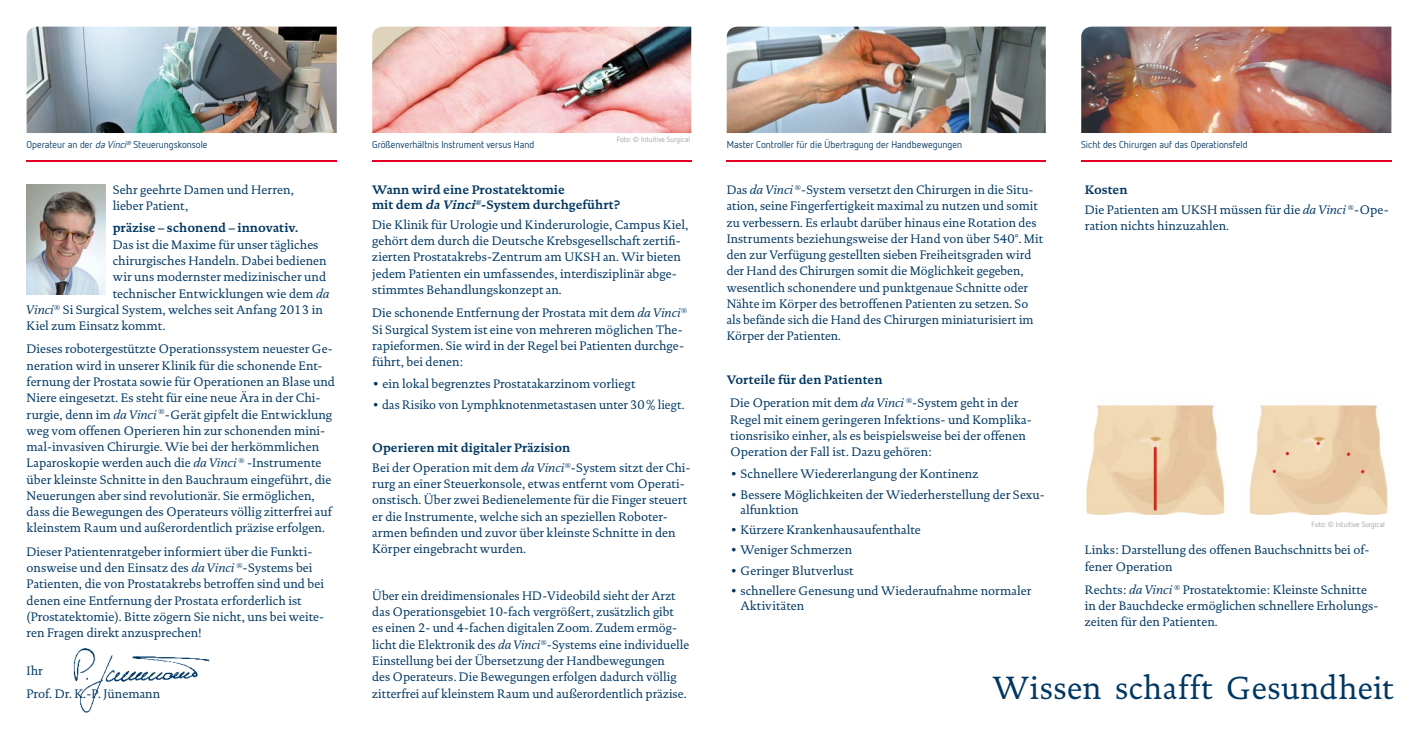
<style>
.page{position:relative;width:1418px;height:745px;background:#fff}
.page>*{position:absolute;margin:0;border:0;box-sizing:border-box;transform-origin:0 0}
.t1{font:32.62px "DTL Documenta TOT";letter-spacing:.015em;color:#003762}
.t2{font:12.5px/16.2px "DTL Documenta TOT";color:#003762}
.t3{font:700 12.5px/15px "DTL Documenta TOT";color:#003762}
.t4{font:10px "Netto OT";color:#003762}
.t5{font:7.5px "Netto OT";color:#9c9e9f}
.s1{font-style:italic}
.s2{font-weight:700}
</style>
<div class="page">
<img style="left:73px;top:648px;width:137px;height:65px">
<img style="left:372px;top:27px;width:319px;height:106px">
<img style="left:726px;top:27px;width:319px;height:106px">
<hr style="left:27px;top:159px;width:310px;height:2px;background:#e20026">
<hr style="left:372px;top:159px;width:319px;height:2px;background:#e20026">
<hr style="left:726px;top:159px;width:319px;height:2px;background:#e20026">
<hr style="left:1081px;top:159px;width:310px;height:2px;background:#e20026">
<img style="left:27px;top:27px;width:310px;height:106px">
<img style="left:27px;top:184px;width:79px;height:110px">
<img style="left:1086px;top:405px;width:302px;height:109px">
<img style="left:1081px;top:27px;width:310px;height:106px">
<p class="t5" style="left:617px;top:135px;width:75px">Foto: © Intuitive Surgical</p>
<p class="t4" style="left:27px;top:138px;width:104px">Operateur an der <span class="s1">daVinci</span></p>
<p class="t4" style="left:372px;top:138px;width:164px">Größenverhältnis Instrument versus Hand</p>
<p class="t4" style="left:726px;top:138px;width:237px">Master Controller für die Übertragung der Handbewegungen</p>
<p class="t4" style="left:1081px;top:138px;width:168px">Sicht des Chirurgen auf das Operationsfeld</p>
<p class="t4" style="left:126px;top:138px;width:83px"><sup>®</sup> Steuerungskonsole</p>
<p class="t2" style="left:113px;top:181px;width:183px">Sehr geehrte Damen und Herren, lieber Patient,</p>
<p class="t3" style="left:113px;top:220px;width:187px">präzise – schonend – innovativ.</p>
<p class="t2" style="left:113px;top:236px;width:207px">Das ist die Maxime für unser tägliches</p>
<p class="t2" style="left:113px;top:252px;width:215px">chirurgisches Handeln. Dabei bedienen</p>
<p class="t2" style="left:113px;top:268px;width:215px">wir uns modernster medizinischer und</p>
<p class="t2" style="left:113px;top:285px;width:218px">technischer Entwicklungen wie dem <span class="s1">da</span></p>
<p class="t2" style="left:27px;top:301px;width:298px"><span class="s1">Vinci</span><sup>®</sup> Si Surgical System, welches seit Anfang 2013 in</p>
<p class="t2" style="left:27px;top:317px;width:140px">Kiel zum Einsatz kommt.</p>
<p class="t2" style="left:27px;top:341px;width:310px">Dieses robotergestützte Operationssystem neuester Ge&shy;neration wird in unserer Klinik für die schonende Ent&shy;fernung der Prostata sowie für Operationen an Blase und Niere eingesetzt. Es steht für eine neue Ära in der Chi&shy;rurgie, denn im <span class="s1">da Vinci</span> <sup>®</sup>-Gerät gipfelt die Entwicklung weg vom offenen Operieren hin zur schonenden mini&shy;mal-invasiven Chirurgie. Wie bei der herkömmlichen Laparoskopie werden auch die <span class="s1">da Vinci</span> <sup>®</sup> -Instrumente über kleinste Schnitte in den Bauchraum eingeführt, die Neuerungen aber sind revolutionär. Sie ermöglichen, dass die Bewegungen des Operateurs völlig zitterfrei auf kleinstem Raum und außerordentlich präzise erfolgen.</p>
<p class="t2" style="left:27px;top:543px;width:299px">Dieser Patientenratgeber informiert über die Funkti&shy;onsweise und den Einsatz des <span class="s1">da Vinci</span> <sup>®</sup>-Systems bei Patienten, die von Prostatakrebs betroffen sind und bei denen eine Entfernung der Prostata erforderlich ist (Prostatektomie). Bitte zögern Sie nicht, uns bei weite&shy;ren Fragen direkt anzusprechen!</p>
<p class="t2" style="left:27px;top:658px;width:135px;line-height:23.4px">Ihr<br>Prof. Dr. K.-P. Jünemann</p>
<p class="t3" style="left:372px;top:182px;width:249px">Wann wird eine Prostatektomie<br>mit dem <span class="s1">daVinci</span><sup>®</sup>-System durchgeführt?</p>
<p class="t2" style="left:372px;top:216px;width:318px">Die Klinik für Urologie und Kinderurologie, Campus Kiel, gehört dem durch die Deutsche Krebsgesellschaft zertifi&shy;zierten Prostatakrebs-Zentrum am UKSH an. Wir bieten jedem Patienten ein umfassendes, interdisziplinär abge&shy;stimmtes Behandlungskonzept an.</p>
<p class="t2" style="left:372px;top:305px;width:316px">Die schonende Entfernung der Prostata mit dem <span class="s1">da Vinci</span><sup>® </sup>Si Surgical System ist eine von mehreren möglichen The&shy;rapieformen. Sie wird in der Regel bei Patienten durchge&shy;führt, bei denen:</p>
<p class="t2" style="left:372px;top:375px;width:265px">• ein lokal begrenztes Prostatakarzinom vorliegt</p>
<p class="t2" style="left:372px;top:396px;width:314px">• das Risiko von Lymphknotenmetastasen unter 30% liegt.</p>
<p class="t2" style="left:372px;top:437px;width:320px;line-height:19.8px"><span class="s2">Operieren mit digitaler Präzision<br></span>Bei der Operation mit dem <span class="s1">da Vinci</span><sup>®</sup>-System sitzt der Chi-</p>
<p class="t2" style="left:372px;top:475px;width:316px">rurg an einer Steuerkonsole, etwas entfernt vom Operati&shy;onstisch. Über zwei Bedienelemente für die Finger steuert er die Instrumente, welche sich an speziellen Roboter&shy;armen befinden und zuvor über kleinste Schnitte in den Körper eingebracht wurden.</p>
<p class="t2" style="left:372px;top:587px;width:318px">Über ein dreidimensionales HD-Videobild sieht der Arzt das Operationsgebiet 10-fach vergrößert, zusätzlich gibt<br>es einen 2- und 4-fachen digitalen Zoom. Zudem ermög&shy;licht die Elektronik des <span class="s1">da Vinci</span><sup>®</sup>-Systems eine individuelle Einstellung bei der Übersetzung der Handbewegungen<br>des Operateurs. Die Bewegungen erfolgen dadurch völlig zitterfrei auf kleinstem Raum und außerordentlich präzise.</p>
<p class="t2" style="left:726px;top:181px;width:318px">Das <span class="s1">da Vinci</span> <sup>®</sup>-System versetzt den Chirurgen in die Situ&shy;ation, seine Fingerfertigkeit maximal zu nutzen und somit zu verbessern. Es erlaubt darüber hinaus eine Rotation des Instruments beziehungsweise der Hand von über 540°. Mit den zur Verfügung gestellten sieben Freiheitsgraden wird der Hand des Chirurgen somit die Möglichkeit gegeben, wesentlich schonendere und punktgenaue Schnitte oder Nähte im Körper des betroffenen Patienten zu setzen. So als befände sich die Hand des Chirurgen miniaturisiert im Körper der Patienten.</p>
<p class="t2" style="left:726px;top:367px;width:293px;line-height:23.4px"><span class="s2">Vorteile für den Patienten<br></span>Die Operation mit dem <span class="s1">da Vinci</span> <sup>®</sup>-System geht in der</p>
<p class="t2" style="left:730px;top:411px;width:303px">Regel mit einem geringeren Infektions- und Komplika&shy;tionsrisiko einher, als es beispielsweise bei der offenen<br>Operation der Fall ist. Dazu gehören:</p>
<p class="t2" style="left:730px;top:465px;width:250px">• Schnellere Wiedererlangung der Kontinenz</p>
<p class="t2" style="left:740px;top:486px;width:306px;line-height:15px;text-indent:-10px">• Bessere Möglichkeiten der Wiederherstellung der Sexu&shy;alfunktion</p>
<p class="t2" style="left:730px;top:521px;width:192px">• Kürzere Krankenhausaufenthalte</p>
<p class="t2" style="left:730px;top:541px;width:124px">• Weniger Schmerzen</p>
<p class="t2" style="left:730px;top:561px;width:125px">• Geringer Blutverlust</p>
<p class="t2" style="left:740px;top:582px;width:292px;line-height:15px;text-indent:-10px">• schnellere Genesung und Wiederaufnahme normaler<br>Aktivitäten</p>
<p class="t2" style="left:1084px;top:180px;width:305px;line-height:19.8px"><span class="s2">Kosten<br></span>Die Patienten am UKSH müssen für die <span class="s1">da Vinci</span> <sup>®</sup>-Ope-</p>
<p class="t2" style="left:1084px;top:217px;width:146px">ration nichts hinzuzahlen.</p>
<p class="t5" style="left:1311px;top:519px;width:75px">Foto: © Intuitive Surgical</p>
<p class="t2" style="left:1084px;top:541px;width:286px">Links: Darstellung des offenen Bauchschnitts bei of&shy;fener Operation</p>
<p class="t2" style="left:1084px;top:581px;width:295px">Rechts: <span class="s1">da Vinci</span> <sup>®</sup> Prostatektomie: Kleinste Schnitte in der Bauchdecke ermöglichen schnellere Erholungs&shy;zeiten für den Patienten.</p>
<h1 class="t1" style="left:993px;top:668px;width:401px">Wissen schafft Gesundheit</h1>
</div>
